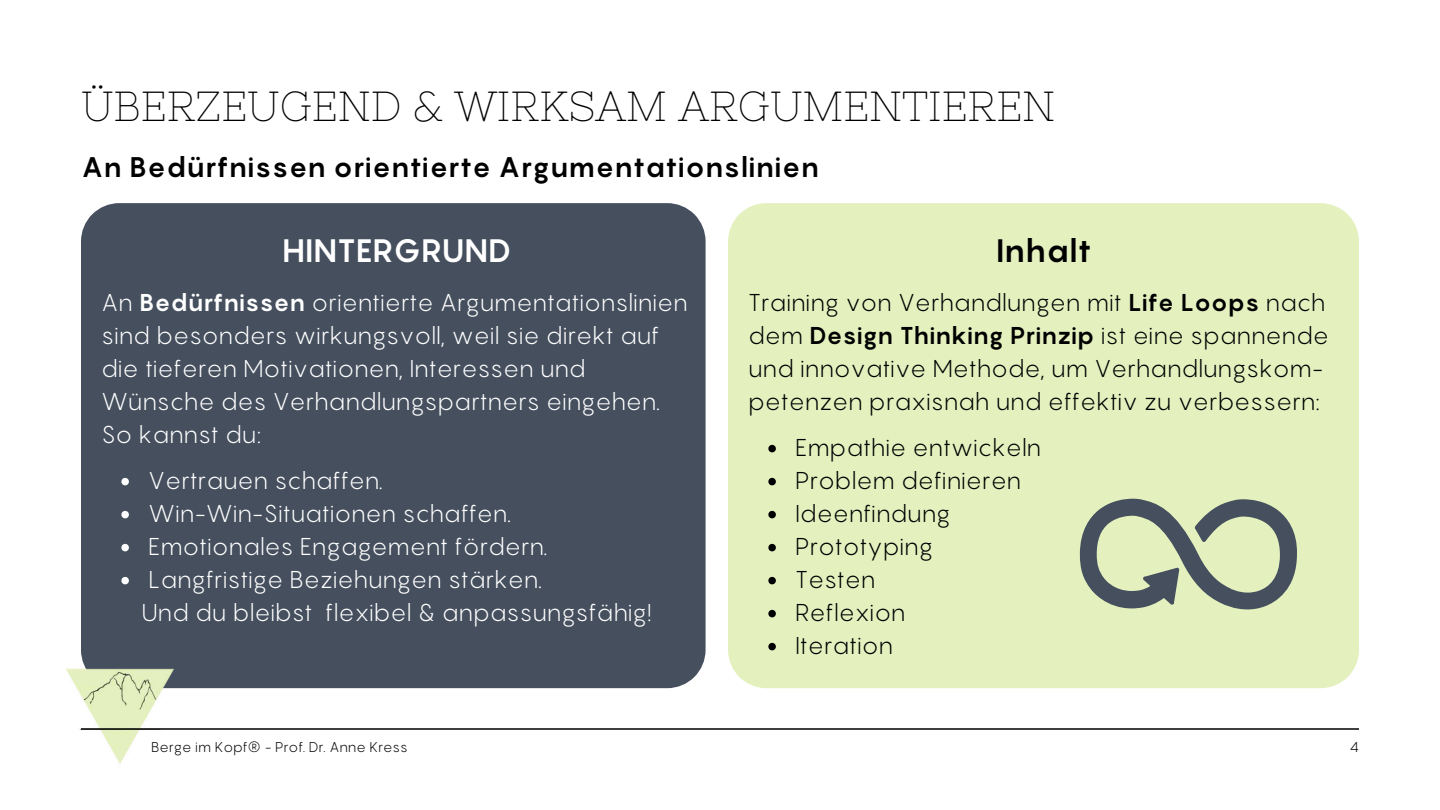
<style>
.page{position:relative;width:1440px;height:810px;background:#fff}
.page>*{position:absolute;margin:0;border:0;box-sizing:border-box;transform-origin:0 0}
.t1{font:42px "Nixie One";color:#000}
.t2{font:700 32px "Pangram";color:#fff}
.t3{font:700 32px "Pangram";color:#000}
.t4{font:700 28px "Pangram";letter-spacing:.01em;color:#000}
.t5{font:24px/33px "Pangram";color:#fff}
.t6{font:24px/33px "Pangram";color:#000}
.t7{font:14px "Pangram";color:#000}
.s1{font-weight:700}
</style>
<div class="page">
<div style="left:81px;top:203px;width:625px;height:485px;background:#454f5e"></div>
<img style="left:66px;top:647px;width:121px;height:117px">
<hr style="left:81px;top:728px;width:1278px;height:2px;background:#000">
<div style="left:728px;top:203px;width:631px;height:485px;background:#e4f1bf"></div>
<svg style="left:1080px;top:499px;width:218px;height:110px;background:#a3af97"></svg>
<svg style="left:121px;top:478px;width:8px;height:7px"></svg>
<svg style="left:121px;top:511px;width:8px;height:7px"></svg>
<svg style="left:121px;top:544px;width:8px;height:7px"></svg>
<svg style="left:121px;top:577px;width:8px;height:7px"></svg>
<svg style="left:768px;top:445px;width:8px;height:7px"></svg>
<svg style="left:768px;top:478px;width:8px;height:7px"></svg>
<svg style="left:768px;top:511px;width:8px;height:7px"></svg>
<svg style="left:768px;top:544px;width:8px;height:7px"></svg>
<svg style="left:768px;top:577px;width:8px;height:7px"></svg>
<svg style="left:768px;top:610px;width:8px;height:7px"></svg>
<svg style="left:768px;top:643px;width:8px;height:7px"></svg>
<h1 class="t1" style="left:81px;top:82px;width:976px">ÜBERZEUGEND &amp; WIRKSAM ARGUMENTIEREN</h1>
<p class="t4" style="left:81px;top:144px;width:740px">An Bedürfnissen orientierte Argumentationslinien</p>
<h2 class="t2" style="left:282px;top:224px;width:230px">HINTERGRUND</h2>
<p class="t5" style="left:101px;top:283px;width:588px">An <span class="s1">Bedürfnissen</span> orientierte Argumentationslinien sind besonders wirkungsvoll, weil sie direkt auf die tieferen Motivationen, Interessen und Wünsche des Verhandlungspartners eingehen.<br>So kannst du:</p>
<p class="t5" style="left:142px;top:462px;width:511px">Vertrauen schaffen.<br>Win-Win-Situationen schaffen.<br>Emotionales Engagement fördern.<br>Langfristige Beziehungen stärken.<br>Und du bleibst flexibel &amp; anpassungsfähig!</p>
<h2 class="t3" style="left:996px;top:224px;width:97px">Inhalt</h2>
<p class="t6" style="left:748px;top:283px;width:582px">Training von Verhandlungen mit <span class="s1">Life Loops</span> nach dem <span class="s1">Design Thinking Prinzip</span> ist eine spannende und innovative Methode, um Verhandlungskom&shy;petenzen praxisnah und effektiv zu verbessern:</p>
<p class="t6" style="left:795px;top:429px;width:247px">Empathie entwickeln<br>Problem definieren<br>Ideenfindung<br>Prototyping<br>Testen<br>Reflexion<br>Iteration</p>
<p class="t7" style="left:151px;top:736px;width:258px">Berge im Kopf® - Prof. Dr. Anne Kress</p>
<p class="t7" style="left:1350px;top:736px;width:11px">4</p>
</div>
